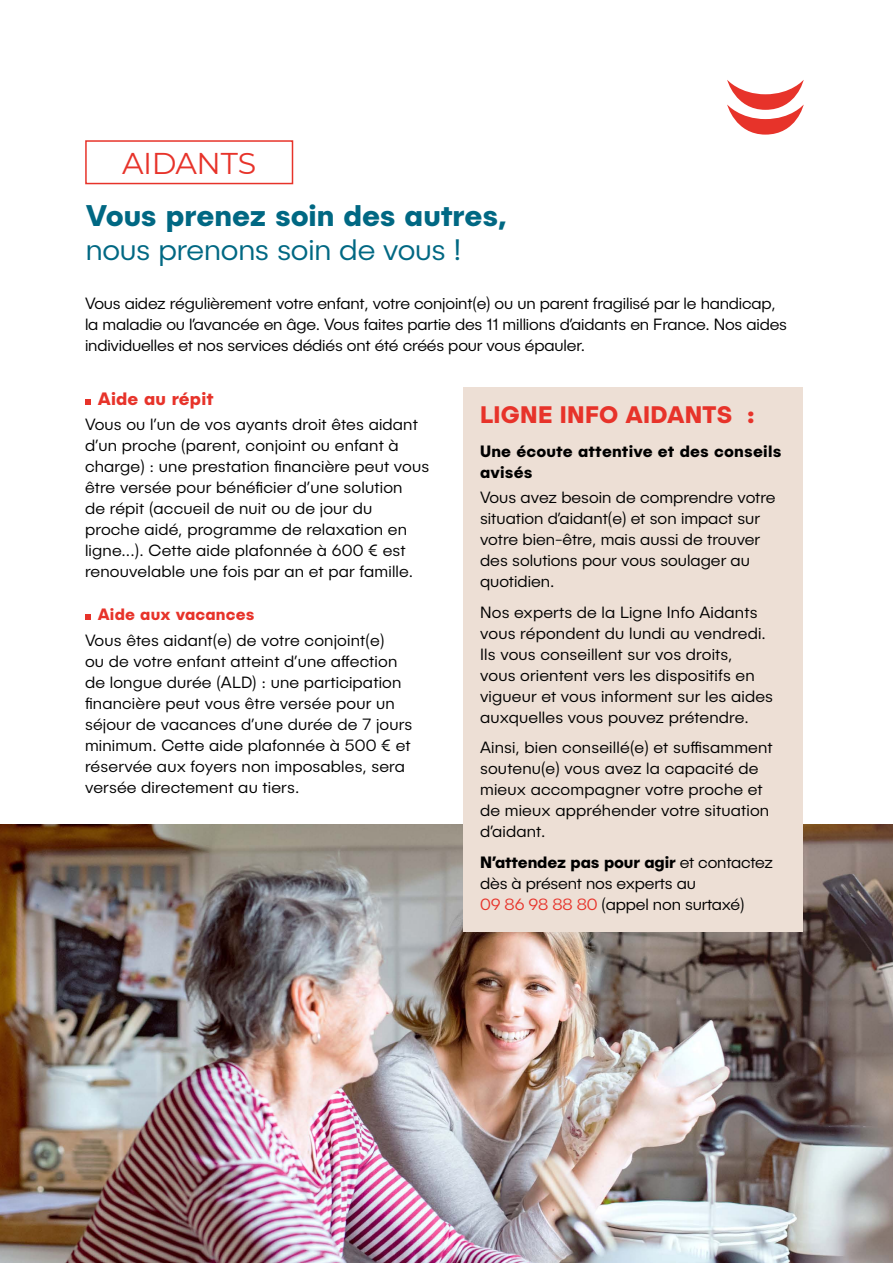
<style>
.page{position:relative;width:893px;height:1263px;background:#fff}
.page>*{position:absolute;margin:0;border:0;box-sizing:border-box;transform-origin:0 0}
.t1{font:700 30px "Publica Sans";letter-spacing:-.005em;color:#006883}
.t2{font:300 30px "Publica Sans";letter-spacing:-.005em;color:#006883}
.t3{font:30px "Montserrat";letter-spacing:-.01em;color:#e7332a}
.t4{font:700 24px "Publica Sans";letter-spacing:.01em;color:#e7332a}
.t5{font:700 18px "Publica Sans";letter-spacing:.01em;color:#e7332a}
.t6{font:300 16.5px/21px "Publica Sans";letter-spacing:.01em;color:#000}
.t7{font:300 16.5px/21px "Publica Sans";letter-spacing:-.01em;color:#000}
.t8{font:700 16.5px/21px "Publica Sans";letter-spacing:.01em;color:#000}
.t9{font:700 16.5px "Publica Sans";letter-spacing:.01em;color:#e7332a}
.s1{font-weight:700}
.s2{color:#e7332a}
</style>
<div class="page">
<div style="left:85px;top:140px;width:208px;height:44px;border:2px solid #e7332a"></div>
<svg style="left:85px;top:399px;width:6px;height:6px"></svg>
<svg style="left:85px;top:615px;width:6px;height:5px"></svg>
<img style="left:0;top:824px;width:893px;height:439px">
<div style="left:463px;top:387px;width:340px;height:544px;background:#eddfd5"></div>
<svg style="left:727px;top:80px;width:77px;height:55px"></svg>
<h1 class="t3" style="left:122px;top:142px;width:136px">AIDANTS</h1>
<h1 class="t1" style="left:86px;top:195px;width:423px">Vous prenez soin des autres,</h1>
<h1 class="t2" style="left:86px;top:232px;width:377px">nous prenons soin de vous !</h1>
<p class="t7" style="left:85px;top:292px;width:703px">Vous aidez régulièrement votre enfant, votre conjoint(e) ou un parent fragilisé par le handicap, la maladie ou l’avancée en âge. Vous faites partie des 11 millions d’aidants en France. Nos aides individuelles et nos services dédiés ont été créés pour vous épauler.</p>
<p class="t5" style="left:98px;top:386px;width:117px">Aide au répit</p>
<p class="t6" style="left:85px;top:413px;width:346px">Vous ou l’un de vos ayants droit êtes aidant d’un proche (parent, conjoint ou enfant à charge) : une prestation financière peut vous être versée pour bénéficier d’une solution<br>de répit (accueil de nuit ou de jour du proche aidé, programme de relaxation en ligne...). Cette aide plafonnée à 600 € est renouvelable une fois par an et par famille.</p>
<p class="t9" style="left:98px;top:604px;width:158px">Aide aux vacances</p>
<p class="t6" style="left:85px;top:629px;width:329px">Vous êtes aidant(e) de votre conjoint(e)<br>ou de votre enfant atteint d’une affection de longue durée (ALD) : une participation financière peut vous être versée pour un séjour de vacances d’une durée de 7 jours minimum. Cette aide plafonnée à 500 € et réservée aux foyers non imposables, sera versée directement au tiers.</p>
<h2 class="t4" style="left:480px;top:399px;width:277px">LIGNE INFO AIDANTS :</h2>
<p class="t8" style="left:480px;top:440px;width:303px">Une écoute attentive et des conseils avisés</p>
<p class="t6" style="left:480px;top:487px;width:297px">Vous avez besoin de comprendre votre situation d’aidant(e) et son impact sur votre bien-être, mais aussi de trouver des solutions pour vous soulager au quotidien.</p>
<p class="t6" style="left:480px;top:602px;width:294px">Nos experts de la Ligne Info Aidants vous répondent du lundi au vendredi.<br>Ils vous conseillent sur vos droits,<br>vous orientent vers les dispositifs en vigueur et vous informent sur les aides auxquelles vous pouvez prétendre.</p>
<p class="t6" style="left:480px;top:736px;width:294px">Ainsi, bien conseillé(e) et suffisamment soutenu(e) vous avez la capacité de mieux accompagner votre proche et de mieux appréhender votre situation d’aidant.</p>
<p class="t7" style="left:480px;top:851px;width:294px"><span class="s1">N’attendez pas pour agir</span> et contactez dès à présent nos experts au<br><span class="s2">09 86 98 88 80</span> (appel non surtaxé)</p>
</div>
